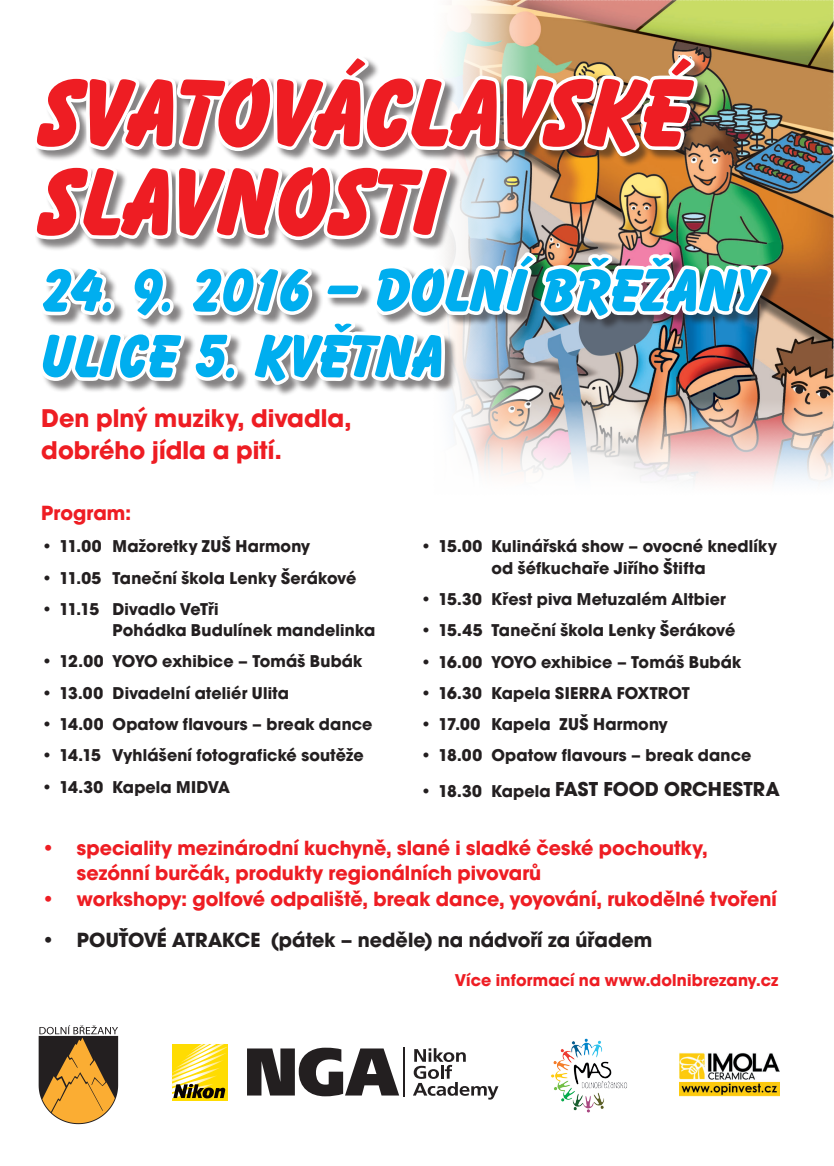
<style>
.page{position:relative;width:834px;height:1166px;background:#fff}
.page>*{position:absolute;margin:0;border:0;box-sizing:border-box;transform-origin:0 0}
.t1{font:700 101.5px/88.9px "Balloon DCE Extr";letter-spacing:-.01em;color:#ee1d23}
.t2{font:700 64.05px/65.8px "Balloon DCE Extr";letter-spacing:-.005em;color:#00aeef}
.t3{font:700 26.78px/32px "Avant Garde Gothic Itc TCE";letter-spacing:.005em;color:#ee1d23}
.t4{font:700 21.35px/25.6px "Avant Garde Gothic Itc TCE";letter-spacing:.005em;color:#ee1d23}
.t5{font:700 21.35px "Avant Garde Gothic Itc TCE";color:#231f20}
.t6{font:700 21px "Avant Garde Gothic Itc TCE";letter-spacing:.005em;color:#231f20}
.t7{font:700 17.85px/21.3px "Avant Garde Gothic Itc TCE";letter-spacing:.01em;color:#231f20}
.t8{font:700 17.85px "Avant Garde Gothic Itc TCE";letter-spacing:.01em;color:#ee1d23}
.s1{font-size:17.85px}
</style>
<div class="page">
<img style="left:447px;top:0;width:386px;height:483px">
<svg style="left:39px;top:1025px;width:79px;height:99px;background:#a5824d"></svg>
<img style="left:551px;top:1038px;width:76px;height:75px">
<img style="left:36px;top:39px;width:740px;height:444px">
<img style="left:679px;top:1053px;width:100px;height:43px">
<svg style="left:413px;top:1048px;width:85px;height:51px"></svg>
<svg style="left:247px;top:1047px;width:152px;height:49px"></svg>
<hr style="left:403px;top:1047px;width:1px;height:49px;background:#231f20">
<svg style="left:172px;top:1098px;width:55px;height:2px"></svg>
<svg style="left:172px;top:1044px;width:55px;height:54px;background:#dbc440"></svg>
<h1 class="t1" style="left:41px;top:70px;width:650px">SVATOVÁCLAVSKÉ<br>SLAVNOSTI</h1>
<h2 class="t2" style="left:41px;top:258px;width:724px">24. 9. 2016 – DOLNÍ BŘEŽANY<br>ULICE 5. KVĚTNA</h2>
<h3 class="t3" style="left:41px;top:402px;width:311px">Den plný muziky, divadla, dobrého jídla a pití.</h3>
<p class="t4" style="left:41px;top:500px;width:91px">Program:</p>
<p class="t7" style="left:41px;top:535px;width:270px">• 11.00 Mažoretky ZUŠ Harmony</p>
<p class="t7" style="left:41px;top:567px;width:316px">• 11.05 Taneční škola Lenky Šerákové</p>
<p class="t7" style="left:112px;top:598px;width:264px;text-indent:-71px">• 11.15 Divadlo VeTři<br>Pohádka Budulínek mandelinka</p>
<p class="t7" style="left:41px;top:651px;width:322px">• 12.00 YOYO exhibice – Tomáš Bubák</p>
<p class="t7" style="left:41px;top:682px;width:249px">• 13.00 Divadelní ateliér Ulita</p>
<p class="t7" style="left:41px;top:713px;width:332px">• 14.00 Opatow flavours – break dance</p>
<p class="t7" style="left:41px;top:744px;width:324px">• 14.15 Vyhlášení fotografické soutěže</p>
<p class="t7" style="left:41px;top:776px;width:190px">• 14.30 Kapela MIDVA</p>
<p class="t7" style="left:420px;top:535px;width:358px;text-align:center">• 15.00 Kulinářská show – ovocné knedlíky od šéfkuchaře Jiřího Štifta</p>
<p class="t7" style="left:420px;top:588px;width:307px">• 15.30 Křest piva Metuzalém Altbier</p>
<p class="t7" style="left:420px;top:619px;width:316px">• 15.45 Taneční škola Lenky Šerákové</p>
<p class="t7" style="left:420px;top:651px;width:322px">• 16.00 YOYO exhibice – Tomáš Bubák</p>
<p class="t7" style="left:420px;top:682px;width:154px">• 16.30 Kapela Sierra</p>
<p class="t7" style="left:616px;top:682px;width:45px">Foxtrot</p>
<p class="t7" style="left:420px;top:713px;width:249px">• 17.00 Kapela ZUŠ Harmony</p>
<p class="t7" style="left:420px;top:744px;width:332px">• 18.00 Opatow flavours – break dance</p>
<p class="t6" style="left:420px;top:776px;width:361px"><span class="s1">• 18.30 Kapela</span> FAST FOOD ORCHESTRA</p>
<p class="t4" style="left:77px;top:835px;width:632px;text-indent:-36px">• speciality mezinárodní kuchyně, slané i sladké české pochoutky, sezónní burčák, produkty regionálních pivovarů</p>
<p class="t4" style="left:41px;top:886px;width:737px">• workshopy: golfové odpaliště, break dance, yoyování, rukodělné tvoření</p>
<p class="t5" style="left:41px;top:927px;width:612px">• POUŤOVÉ ATRAKCE (pátek – neděle) na nádvoří za úřadem</p>
<p class="t8" style="left:455px;top:969px;width:324px">Více informací na www.dolnibrezany.cz</p>
</div>
